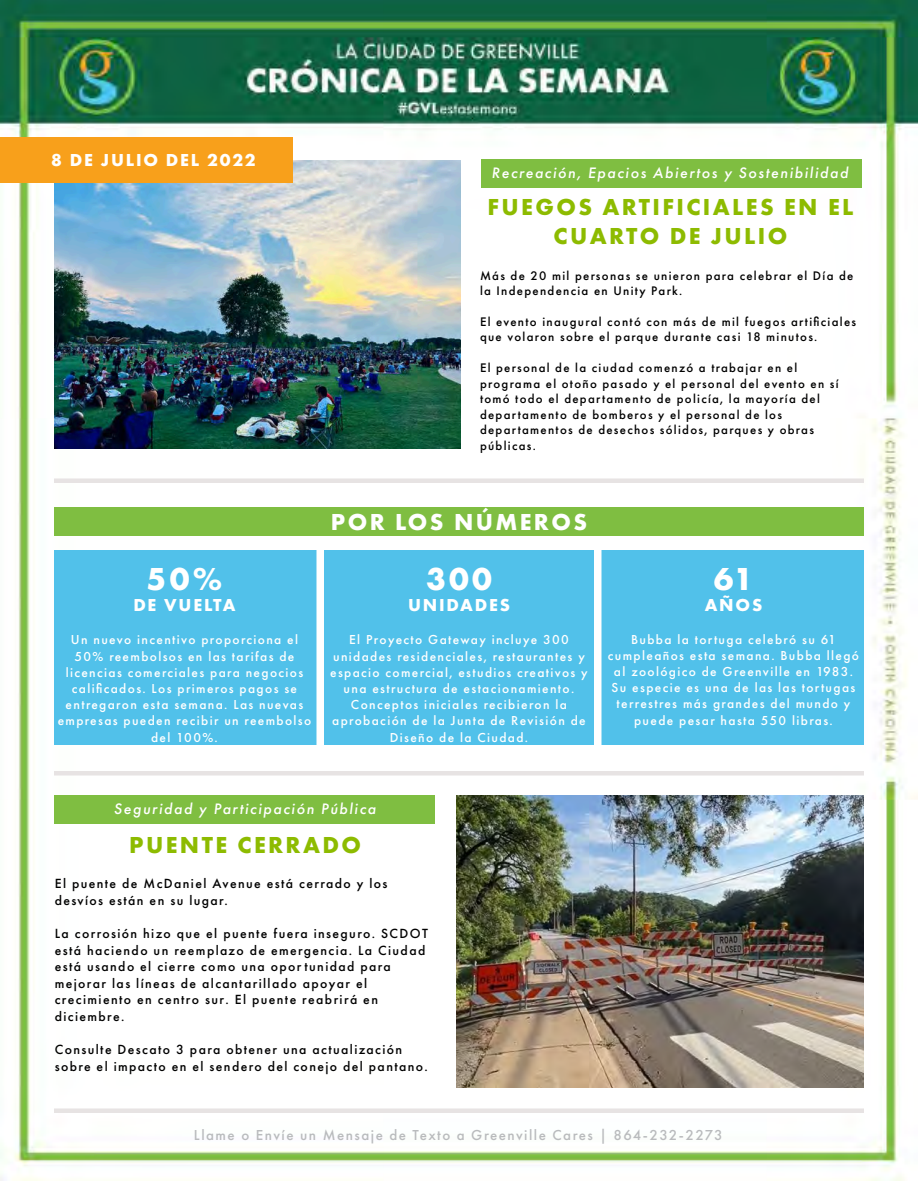
<style>
.page{position:relative;width:918px;height:1188px;background:#fff}
.page>*{position:absolute;margin:0;border:0;box-sizing:border-box;transform-origin:0 0}
.t1{font:700 33px "Futura PT";letter-spacing:.1em;color:#fff}
.t2{font:700 24px/28.8px "Futura PT";letter-spacing:.1em;color:#8dbb00;text-align:center}
.t3{font:700 24px "Futura PT";letter-spacing:.1em;color:#fff}
.t4{font:700 18px "Futura PT";letter-spacing:.1em;color:#fff}
.t5{font:italic 500 15.75px "Futura PT";letter-spacing:.1em;color:#fff}
.t6{font:500 15px "Futura PT";letter-spacing:.1em;color:#b9bbbd}
.t7{font:500 13.8px/16.5px "Futura PT";letter-spacing:.1em;color:#000}
.t8{font:500 13.5px/16.2px "Futura PT";letter-spacing:.1em;color:#fff;text-align:center}
.t9{font:500 12.9px/15.5px "Futura PT";letter-spacing:.1em;color:#000}
</style>
<div class="page">
<img style="left:0;top:0;width:918px;height:1180px">
<div style="left:54px;top:1108px;width:810px;height:5px;background:#e7e3e3"></div>
<img style="left:54px;top:160px;width:406px;height:288px">
<div style="left:0;top:138px;width:292px;height:45px;background:#f8a01b"></div>
<div style="left:54px;top:478px;width:810px;height:5px;background:#e7e3e3"></div>
<div style="left:54px;top:771px;width:810px;height:5px;background:#e7e3e3"></div>
<div style="left:54px;top:507px;width:810px;height:29px;background:#7fbe41"></div>
<div style="left:54px;top:550px;width:810px;height:196px;background:#51c1ea"></div>
<div style="left:316px;top:543px;width:8px;height:210px;background:#fff"></div>
<div style="left:594px;top:543px;width:8px;height:210px;background:#fff"></div>
<div style="left:482px;top:159px;width:380px;height:29px;background:#7fbe41"></div>
<img style="left:457px;top:795px;width:406px;height:293px">
<div style="left:54px;top:795px;width:381px;height:29px;background:#7fbe41"></div>
<h3 class="t4" style="left:51px;top:148px;width:206px">8 DE JULIO DEL 2022</h3>
<p class="t5" style="left:491px;top:163px;width:358px">Recreación, Epacios Abiertos y Sostenibilidad</p>
<h2 class="t2" style="left:488px;top:192px;width:367px">FUEGOS ARTIFICIALES EN EL<br>CUARTO DE JULIO</h2>
<p class="t9" style="left:480px;top:268px;width:375px">Más de 20 mil personas se unieron para celebrar el Día de la Independencia en Unity Park.</p>
<p class="t9" style="left:480px;top:314px;width:378px">El evento inaugural contó con más de mil fuegos artificiales que volaron sobre el parque durante casi 18 minutos.</p>
<p class="t9" style="left:480px;top:360px;width:360px">El personal de la ciudad comenzó a trabajar en el programa el otoño pasado y el personal del evento en sí tomó todo el departamento de policía, la mayoría del departamento de bomberos y el personal de los departamentos de desechos sólidos, parques y obras públicas.</p>
<h1 class="t1" style="left:147px;top:557px;width:77px">50%</h1>
<h3 class="t4" style="left:133px;top:594px;width:104px">DE VUELTA</h3>
<p class="t8" style="left:58px;top:632px;width:255px">Un nuevo incentivo proporciona el<br>50% reembolsos en las tarifas de licencias comerciales para negocios calificados. Los primeros pagos se entregaron esta semana. Las nuevas empresas pueden recibir un reembolso del 100%.</p>
<h2 class="t3" style="left:331px;top:507px;width:258px">POR LOS NÚMEROS</h2>
<h1 class="t1" style="left:426px;top:557px;width:67px">300</h1>
<h3 class="t4" style="left:408px;top:594px;width:103px">UNIDADES</h3>
<p class="t8" style="left:330px;top:632px;width:259px">El Proyecto Gateway incluye 300 unidades residenciales, restaurantes y espacio comercial, estudios creativos y una estructura de estacionamiento.<br>Conceptos iniciales recibieron la aprobación de la Junta de Revisión de Diseño de la Ciudad.</p>
<h1 class="t1" style="left:714px;top:557px;width:41px">61</h1>
<h3 class="t4" style="left:705px;top:594px;width:59px">AÑOS</h3>
<p class="t8" style="left:608px;top:631px;width:253px">Bubba la tortuga celebró su 61 cumpleaños esta semana. Bubba llegó al zoológico de Greenville en 1983.<br>Su especie es una de las las tortugas terrestres más grandes del mundo y puede pesar hasta 550 libras.</p>
<p class="t5" style="left:114px;top:799px;width:264px">Seguridad y Participación Pública</p>
<h2 class="t2" style="left:129px;top:830px;width:233px">PUENTE CERRADO</h2>
<p class="t7" style="left:55px;top:876px;width:334px">El puente de McDaniel Avenue está cerrado y los desvíos están en su lugar.</p>
<p class="t7" style="left:55px;top:925px;width:375px">La corrosión hizo que el puente fuera inseguro. SCDOT está haciendo un reemplazo de emergencia. La Ciudad está usando el cierre como una opor tunidad para mejorar las líneas de alcantarillado apoyar el crecimiento en centro sur. El puente reabrirá en diciembre.</p>
<p class="t7" style="left:55px;top:1041px;width:375px">Consulte Descato 3 para obtener una actualización sobre el impacto en el sendero del conejo del pantano.</p>
<p class="t6" style="left:194px;top:1126px;width:530px">Llame o Envíe un Mensaje de Texto a Greenville Cares | 864-232-2273</p>
</div>
